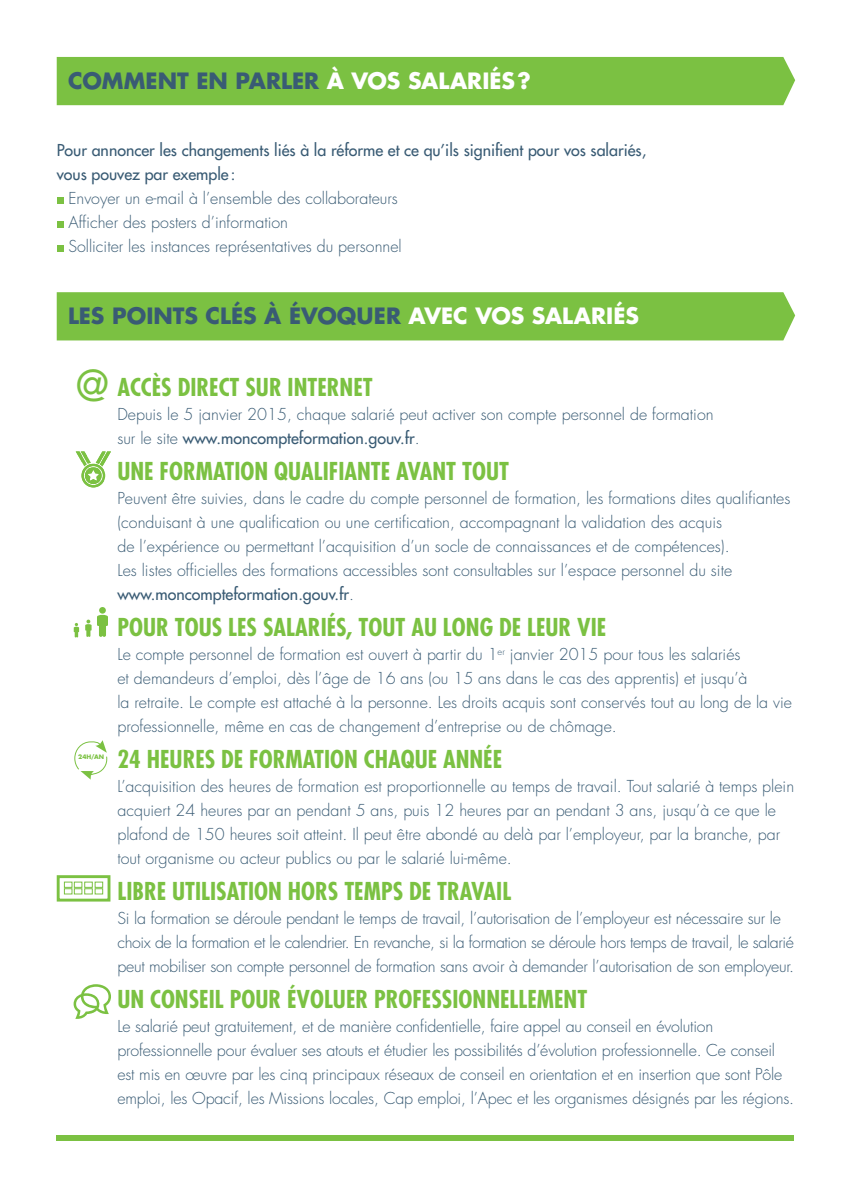
<style>
.page{position:relative;width:851px;height:1191px;background:#fff}
.page>*{position:absolute;margin:0;border:0;box-sizing:border-box;transform-origin:0 0}
.t1{font:41.6px "Futura LT";color:#7bc142}
.t2{font:700 condensed 24px "Futura LT";color:#7bc142}
.t3{font:700 22px "Futura LT";color:#395b74}
.t4{font:300 16px/24px "Futura LT";color:#395b74}
.t5{font:16px/24px "Futura LT";color:#395b74}
.t6{font:700 6px "Futura LT";color:#7bc142}
.s1{color:#fff}
.s2{font-weight:400}
</style>
<div class="page">
<div style="left:57px;top:57px;width:738px;height:48px;background:#7bc142"></div>
<div style="left:57px;top:292px;width:738px;height:48px;background:#7bc142"></div>
<div style="left:57px;top:1134px;width:737px;height:6px;background:#7bc142"></div>
<div style="left:57px;top:197px;width:6px;height:7px;background:#7bc142"></div>
<div style="left:57px;top:221px;width:6px;height:7px;background:#7bc142"></div>
<div style="left:57px;top:245px;width:6px;height:7px;background:#7bc142"></div>
<svg style="left:74px;top:623px;width:5px;height:14px"></svg>
<svg style="left:85px;top:607px;width:23px;height:30px"></svg>
<svg style="left:74px;top:984px;width:37px;height:34px"></svg>
<div style="left:57px;top:875px;width:53px;height:26px;border:3px solid #7bc142"></div>
<div style="left:64px;top:882px;width:8px;height:5px;border:1px solid #7bc142"></div>
<div style="left:64px;top:888px;width:8px;height:6px;border:1px solid #7bc142"></div>
<div style="left:74px;top:882px;width:8px;height:5px;border:1px solid #7bc142"></div>
<div style="left:74px;top:888px;width:8px;height:6px;border:1px solid #7bc142"></div>
<div style="left:84px;top:882px;width:8px;height:5px;border:1px solid #7bc142"></div>
<div style="left:84px;top:888px;width:8px;height:6px;border:1px solid #7bc142"></div>
<div style="left:95px;top:882px;width:8px;height:5px;border:1px solid #7bc142"></div>
<div style="left:95px;top:888px;width:8px;height:6px;border:1px solid #7bc142"></div>
<svg style="left:74px;top:740px;width:34px;height:39px"></svg>
<svg style="left:76px;top:451px;width:35px;height:36px"></svg>
<h3 class="t3" style="left:68px;top:66px;width:464px">COMMENT EN PARLER <span class="s1">À VOS SALARIÉS?</span></h3>
<p class="t5" style="left:57px;top:138px;width:591px">Pour annoncer les changements liés à la réforme et ce qu’ils signifient pour vos salariés, vous pouvez par exemple :</p>
<p class="t4" style="left:68px;top:187px;width:335px">Envoyer un e-mail à l’ensemble des collaborateurs<br>Afficher des posters d’information<br>Solliciter les instances représentatives du personnel</p>
<h3 class="t3" style="left:68px;top:301px;width:572px">LES POINTS CLÉS À ÉVOQUER <span class="s1">AVEC VOS SALARIÉS</span></h3>
<h1 class="t1" style="left:76px;top:359px;width:35px">@</h1>
<p class="t6" style="left:78px;top:753px;width:27px">24H/AN</p>
<h2 class="t2" style="left:117px;top:372px;width:257px">ACCÈS DIRECT SUR INTERNET</h2>
<p class="t4" style="left:117px;top:403px;width:597px">Depuis le 5 janvier 2015, chaque salarié peut activer son compte personnel de formation sur le site <span class="s2">www.moncompteformation.gouv.fr</span>.</p>
<h2 class="t2" style="left:117px;top:456px;width:393px">UNE FORMATION QUALIFIANTE AVANT TOUT</h2>
<p class="t4" style="left:117px;top:487px;width:674px">Peuvent être suivies, dans le cadre du compte personnel de formation, les formations dites qualifiantes (conduisant à une qualification ou une certification, accompagnant la validation des acquis<br>de l’expérience ou permettant l’acquisition d’un socle de connaissances et de compétences).<br>Les listes officielles des formations accessibles sont consultables sur l’espace personnel du site <span class="s2">www.moncompteformation.gouv.fr</span>.</p>
<h2 class="t2" style="left:117px;top:612px;width:490px">POUR TOUS LES SALARIÉS, TOUT AU LONG DE LEUR VIE</h2>
<p class="t4" style="left:117px;top:643px;width:676px">Le compte personnel de formation est ouvert à partir du 1<sup>er</sup> janvier 2015 pour tous les salariés<br>et demandeurs d’emploi, dès l’âge de 16 ans (ou 15 ans dans le cas des apprentis) et jusqu’à<br>la retraite. Le compte est attaché à la personne. Les droits acquis sont conservés tout au long de la vie professionnelle, même en cas de changement d’entreprise ou de chômage.</p>
<h2 class="t2" style="left:117px;top:744px;width:386px">24 HEURES DE FORMATION CHAQUE ANNÉE</h2>
<p class="t4" style="left:117px;top:775px;width:678px">L’acquisition des heures de formation est proportionnelle au temps de travail. Tout salarié à temps plein acquiert 24 heures par an pendant 5 ans, puis 12 heures par an pendant 3 ans, jusqu’à ce que le plafond de 150 heures soit atteint. Il peut être abondé au delà par l’employeur, par la branche, par tout organisme ou acteur publics ou par le salarié lui-même.</p>
<h2 class="t2" style="left:117px;top:876px;width:395px">LIBRE UTILISATION HORS TEMPS DE TRAVAIL</h2>
<p class="t4" style="left:117px;top:907px;width:678px">Si la formation se déroule pendant le temps de travail, l’autorisation de l’employeur est nécessaire sur le choix de la formation et le calendrier. En revanche, si la formation se déroule hors temps de travail, le salarié peut mobiliser son compte personnel de formation sans avoir à demander l’autorisation de son employeur.</p>
<h2 class="t2" style="left:117px;top:984px;width:471px">UN CONSEIL POUR ÉVOLUER PROFESSIONNELLEMENT</h2>
<p class="t4" style="left:117px;top:1015px;width:678px">Le salarié peut gratuitement, et de manière confidentielle, faire appel au conseil en évolution professionnelle pour évaluer ses atouts et étudier les possibilités d’évolution professionnelle. Ce conseil est mis en œuvre par les cinq principaux réseaux de conseil en orientation et en insertion que sont Pôle emploi, les Opacif, les Missions locales, Cap emploi, l’Apec et les organismes désignés par les régions.</p>
</div>
